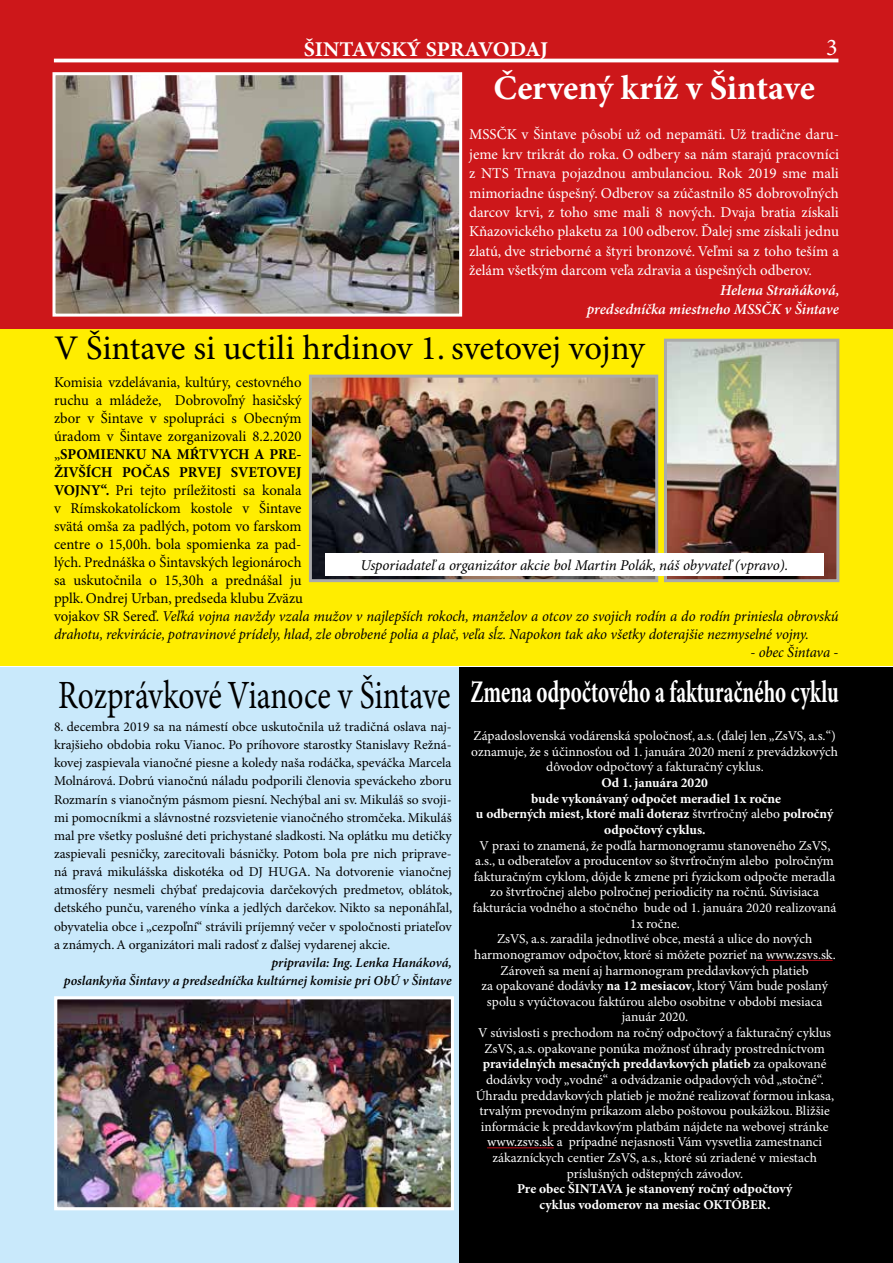
<style>
.page{position:relative;width:893px;height:1263px;background:#fff}
.page>*{position:absolute;margin:0;border:0;box-sizing:border-box;transform-origin:0 0}
.t1{font:40.05px "Minion Pro";letter-spacing:-.005em;color:#000;scale:.79 1}
.t2{font:34.65px "Minion Pro";color:#000}
.t3{font:700 34.65px "Minion Pro";letter-spacing:-.005em;color:#fff}
.t4{font:700 31.5px "Minion Pro";color:#fff;scale:.67 1}
.t5{font:24px "Minion Pro";color:#fff}
.t6{font:700 21px "Minion Pro";letter-spacing:-.015em;color:#fff;scale:1.05 1}
.t7{font:15px/18px "Minion Pro";color:#000}
.t8{font:15px/19.4px "Minion Pro";color:#fff;text-align:justify}
.t9{font:italic 15px "Minion Pro";letter-spacing:-.01em;color:#000}
.t10{font:italic 600 15px/19.4px "Minion Pro";letter-spacing:-.005em;color:#fff;text-align:right}
.t11{font:13.5px/15.6px "Minion Pro";color:#fff;text-align:center}
.t12{font:13.5px/18.1px "Minion Pro";color:#000;text-align:justify}
.t13{font:700 13.5px/15.6px "Minion Pro";color:#fff;text-align:center}
.t14{font:italic 600 13.5px/18.1px "Minion Pro";letter-spacing:-.005em;color:#000;text-align:right}
.s1{font-weight:700}
.s2{font-style:italic}
.s3{font-weight:400}
</style>
<div class="page">
<div style="left:0;top:327px;width:893px;height:338px;background:#ffed00"></div>
<div style="left:0;top:0;width:893px;height:328px;background:#cd171a"></div>
<div style="left:0;top:668px;width:461px;height:595px;background:#c9e9fb"></div>
<div style="left:459px;top:668px;width:434px;height:595px;background:#000"></div>
<img style="left:313px;top:379px;width:341px;height:199px">
<div style="left:309px;top:375px;width:349px;height:207px;border:3px solid #aaa"></div>
<img style="left:668px;top:343px;width:167px;height:235px">
<div style="left:664px;top:339px;width:175px;height:243px;border:3px solid #aaa"></div>
<div style="left:325px;top:554px;width:498px;height:22px;background:#fff"></div>
<img style="left:56px;top:76px;width:402px;height:237px">
<div style="left:52px;top:72px;width:410px;height:245px;border:3px solid #fff"></div>
<img style="left:58px;top:1000px;width:392px;height:206px">
<div style="left:54px;top:996px;width:400px;height:214px;border:3px solid #fff"></div>
<hr style="left:766px;top:960px;width:67px;height:1px;background:#c5101b">
<hr style="left:487px;top:1147px;width:67px;height:1px;background:#c5101b">
<hr style="left:54px;top:59px;width:784px;height:3px;background:#fff">
<h3 class="t6" style="left:304px;top:37px;width:234px">ŠINTAVSKÝ SPRAVODAJ</h3>
<h3 class="t5" style="left:826px;top:33px;width:13px">3</h3>
<h2 class="t3" style="left:493px;top:68px;width:323px">Červený kríž v Šintave</h2>
<p class="t8" style="left:469px;top:125px;width:371px">MSSČK v Šintave pôsobí už od nepamäti. Už tradične daru&shy;jeme krv trikrát do roka. O odbery sa nám starajú pracovníci z NTS Trnava pojazdnou ambulanciou. Rok 2019 sme mali mimoriadne úspešný. Odberov sa zúčastnilo 85 dobrovoľných darcov krvi, z toho sme mali 8 nových. Dvaja bratia získali Kňazovického plaketu za 100 odberov. Ďalej sme získali jednu zlatú, dve strieborné a štyri bronzové. Veľmi sa z toho teším a želám všetkým darcom veľa zdravia a úspešných odberov.</p>
<p class="t10" style="left:587px;top:281px;width:254px">Helena Straňáková,<br>predsedníčka miestneho MSSČK v Šintave</p>
<h2 class="t2" style="left:54px;top:327px;width:592px">V Šintave si uctili hrdinov 1. svetovej vojny</h2>
<p class="t7" style="left:54px;top:374px;width:786px">Komisia vzdelávania, kultúry, cestovného<br>ruchu a mládeže, Dobrovoľný hasičský<br>zbor v Šintave v spolupráci s Obecným<br>úradom v Šintave zorganizovali 8.2.2020<br>„<span class="s1">SPOMIENKU NA MŔTVYCH A PRE-<br>ŽIVŠÍCH POČAS PRVEJ SVETOVEJ<br>VOJNY“.</span> Pri tejto príležitosti sa konala<br>v Rímskokatolíckom kostole v Šintave<br>svätá omša za padlých, potom vo farskom<br>centre o 15,00h. bola spomienka za pad-<br>lých. Prednáška o Šintavských legionároch<br>sa uskutočnila o 15,30h a prednášal ju<br>pplk. Ondrej Urban, predseda klubu Zväzu<br>vojakov SR Sereď. <span class="s2">Veľká vojna navždy vzala mužov v najlepších rokoch, manželov a otcov zo svojich rodín a do rodín priniesla obrovskú drahotu, rekvirácie, potravinové prídely, hlad, zle obrobené polia a plač, veľa sĺz. Napokon tak ako všetky doterajšie nezmyselné vojny.</span></p>
<p class="t9" style="left:750px;top:643px;width:90px">- obec Šintava -</p>
<p class="t9" style="left:360px;top:556px;width:430px">Usporiadateľ a organizátor akcie bol Martin Polák, náš obyvateľ (vpravo).</p>
<h1 class="t1" style="left:58px;top:671px;width:498px">Rozprávkové Vianoce v Šintave</h1>
<p class="t12" style="left:54px;top:718px;width:400px">8. decembra 2019 sa na námestí obce uskutočnila už tradičná oslava naj&shy;krajšieho obdobia roku Vianoc. Po príhovore starostky Stanislavy Režná&shy;kovej zaspievala vianočné piesne a koledy naša rodáčka, speváčka Marcela Molnárová. Dobrú vianočnú náladu podporili členovia speváckeho zboru Rozmarín s vianočným pásmom piesní. Nechýbal ani sv. Mikuláš so svoji&shy;mi pomocníkmi a slávnostné rozsvietenie vianočného stromčeka. Mikuláš mal pre všetky poslušné deti prichystané sladkosti. Na oplátku mu detičky zaspievali pesničky, zarecitovali básničky. Potom bola pre nich priprave&shy;ná pravá mikulášska diskotéka od DJ HUGA. Na dotvorenie vianočnej atmosféry nesmeli chýbať predajcovia darčekových predmetov, oblátok, detského punču, vareného vínka a jedlých darčekov. Nikto sa neponáhľal, obyvatelia obce i „cezpoľní“ strávili príjemný večer v spoločnosti priateľov a známych. A organizátori mali radosť z ďalšej vydarenej akcie.</p>
<p class="t14" style="left:64px;top:954px;width:390px">pripravila: Ing. Lenka Hanáková,<br>poslankyňa Šintavy a predsedníčka kultúrnej komisie pri ObÚ v Šintave</p>
<h3 class="t4" style="left:470px;top:673px;width:551px">Zmena odpočtového a fakturačného cyklu</h3>
<p class="t11" style="left:471px;top:729px;width:368px">Západoslovenská vodárenská spoločnosť, a.s. (ďalej len „ZsVS, a.s.“) oznamuje, že s účinnosťou od 1. januára 2020 mení z prevádzkových dôvodov odpočtový a fakturačný cyklus.</p>
<p class="t13" style="left:476px;top:775px;width:359px">Od 1. januára 2020<br>bude vykonávaný odpočet meradiel 1x ročne<br>u odberných miest, ktoré mali doteraz <span class="s3">štvrťročný alebo</span> polročný odpočtový cyklus.</p>
<p class="t11" style="left:473px;top:838px;width:365px">V praxi to znamená, že podľa harmonogramu stanoveného ZsVS, a.s., u odberateľov a producentov so štvrťročným alebo polročným fakturačným cyklom, dôjde k zmene pri fyzickom odpočte meradla zo štvrťročnej alebo polročnej periodicity na ročnú. Súvisiaca fakturácia vodného a stočného bude od 1. januára 2020 realizovaná 1x ročne.<br>ZsVS, a.s. zaradila jednotlivé obce, mestá a ulice do nových harmonogramov odpočtov, ktoré si môžete pozrieť na www.zsvs.sk.<br>Zároveň sa mení aj harmonogram preddavkových platieb<br>za opakované dodávky <span class="s1">na 12 mesiacov</span>, ktorý Vám bude poslaný spolu s vyúčtovacou faktúrou alebo osobitne v období mesiaca január 2020.<br>V súvislosti s prechodom na ročný odpočtový a fakturačný cyklus ZsVS, a.s. opakovane ponúka možnosť úhrady prostredníctvom <span class="s1">pravidelných mesačných preddavkových platieb</span> za opakované dodávky vody „vodné“ a odvádzanie odpadových vôd „stočné“.<br>Úhradu preddavkových platieb je možné realizovať formou inkasa, trvalým prevodným príkazom alebo poštovou poukážkou. Bližšie informácie k preddavkovým platbám nájdete na webovej stránke www.zsvs.sk a prípadné nejasnosti Vám vysvetlia zamestnanci zákazníckych centier ZsVS, a.s., ktoré sú zriadené v miestach príslušných odštepných závodov.</p>
<p class="t13" style="left:517px;top:1182px;width:277px">Pre obec ŠINTAVA je stanovený ročný odpočtový cyklus vodomerov na mesiac OKTÓBER.</p>
</div>
